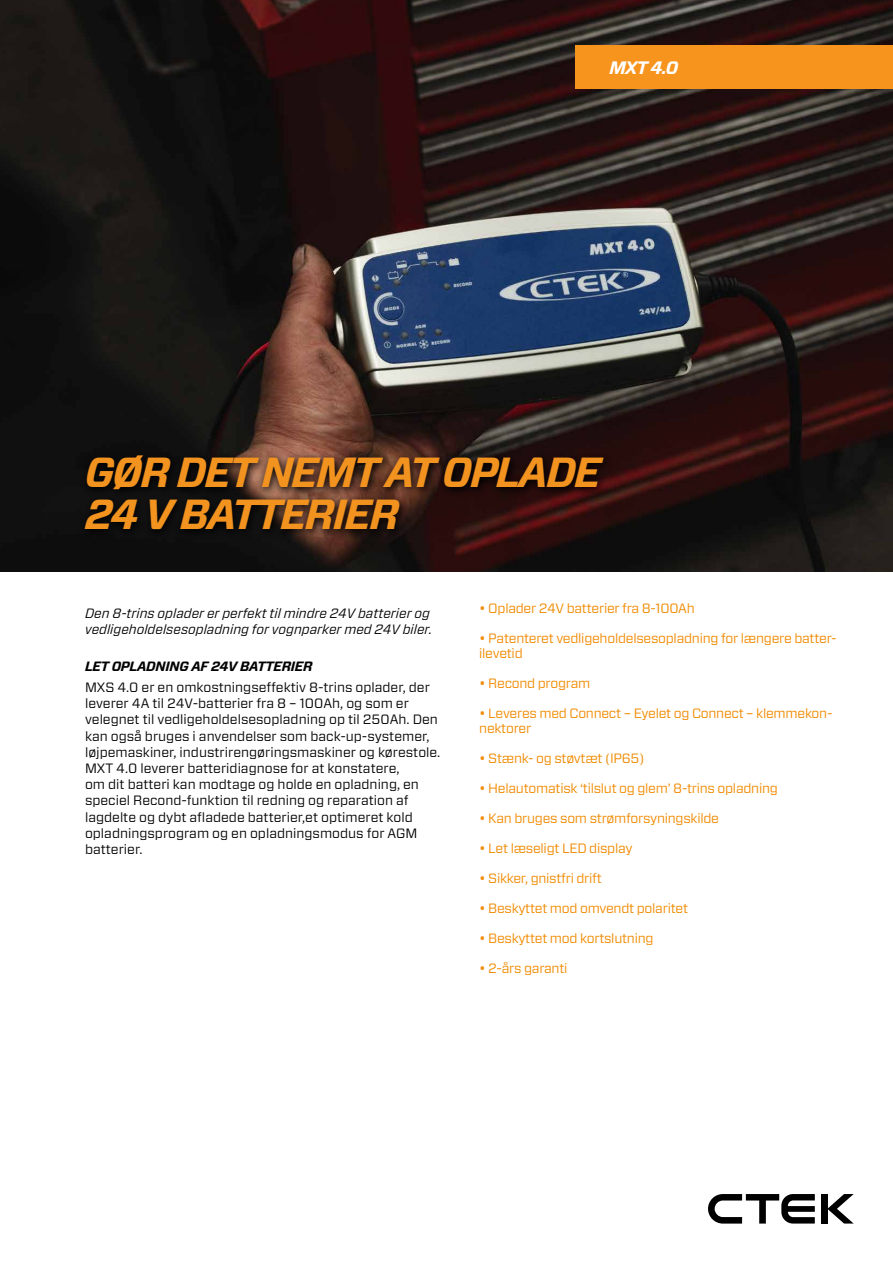
<style>
.page{position:relative;width:893px;height:1263px;background:#fff}
.page>*{position:absolute;margin:0;border:0;box-sizing:border-box;transform-origin:0 0}
.t1{font:italic 700 42px/42px "Forza";letter-spacing:-.04em;color:#f29320}
.t2{font:italic 700 18px "Forza";color:#fff}
.t3{font:13.5px/16.2px "Forza";color:#000}
.t4{font:13.5px/15px "Forza";letter-spacing:-.02em;color:#f18a00}
.t5{font:italic 13.5px/16.2px "Forza";color:#000}
.t6{font:italic 700 13.5px "Forza";letter-spacing:-.02em;color:#000}
</style>
<div class="page">
<img style="left:0;top:0;width:893px;height:572px">
<div style="left:575px;top:45px;width:318px;height:44px;background:#f7941e"></div>
<div style="left:821px;top:1194px;width:6px;height:29px;background:#000"></div>
<svg style="left:827px;top:1194px;width:27px;height:29px"></svg>
<svg style="left:708px;top:1194px;width:107px;height:29px"></svg>
<svg style="left:78px;top:449px;width:535px;height:90px;background:#281612"></svg>
<h2 class="t2" style="left:609px;top:56px;width:71px">MXT 4.0</h2>
<h1 class="t1" style="left:85px;top:452px;width:518px">GØR DET NEMT AT OPLADE<br>24 V BATTERIER</h1>
<p class="t5" style="left:85px;top:605px;width:349px">Den 8-trins oplader er perfekt til mindre 24V batterier og vedligeholdelsesopladning for vognparker med 24V biler.</p>
<p class="t6" style="left:85px;top:658px;width:229px">LET OPLADNING AF 24V BATTERIER</p>
<p class="t3" style="left:85px;top:679px;width:357px">MXS 4.0 er en omkostningseffektiv 8-trins oplader, der leverer 4A til 24V-batterier fra 8 – 100Ah, og som er velegnet til vedligeholdelsesopladning op til 250Ah. Den kan også bruges i anvendelser som back-up-systemer, løjpemaskiner, industrirengøringsmaskiner og kørestole.<br>MXT 4.0 leverer batteridiagnose for at konstatere,<br>om dit batteri kan modtage og holde en opladning, en speciel Recond-funktion til redning og reparation af lagdelte og dybt afladede batterier,et optimeret kold opladningsprogram og en opladningsmodus for AGM batterier.</p>
<p class="t4" style="left:479px;top:601px;width:217px">• Oplader 24V batterier fra 8-100Ah</p>
<p class="t4" style="left:479px;top:631px;width:359px">• Patenteret vedligeholdelsesopladning for længere batter&shy;ilevetid</p>
<p class="t4" style="left:479px;top:676px;width:113px">• Recond program</p>
<p class="t4" style="left:479px;top:706px;width:355px">• Leveres med Connect – Eyelet og Connect – klemmekon&shy;nektorer</p>
<p class="t4" style="left:479px;top:751px;width:167px">• Stænk- og støvtæt (IP65)</p>
<p class="t4" style="left:479px;top:781px;width:300px">• Helautomatisk ‘tilslut og glem’ 8-trins opladning</p>
<p class="t4" style="left:479px;top:811px;width:241px">• Kan bruges som strømforsyningskilde</p>
<p class="t4" style="left:479px;top:841px;width:155px">• Let læseligt LED display</p>
<p class="t4" style="left:479px;top:871px;width:124px">• Sikker, gnistfri drift</p>
<p class="t4" style="left:479px;top:901px;width:210px">• Beskyttet mod omvendt polaritet</p>
<p class="t4" style="left:479px;top:931px;width:176px">• Beskyttet mod kortslutning</p>
<p class="t4" style="left:479px;top:961px;width:90px">• 2-års garanti</p>
</div>
